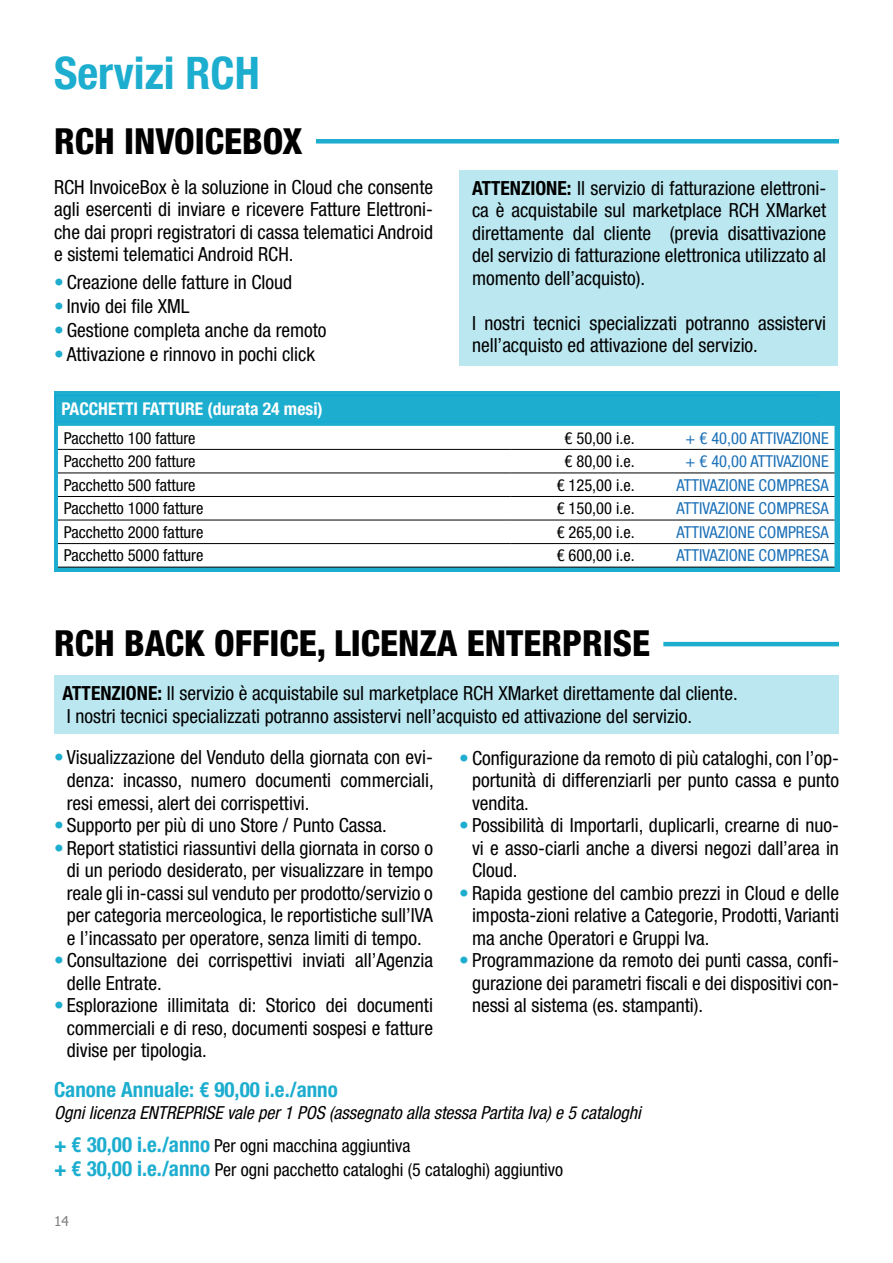
<style>
.page{position:relative;width:893px;height:1263px;background:#fff}
.page>*{position:absolute;margin:0;border:0;box-sizing:border-box;transform-origin:0 0}
.t1{font:700 condensed 45px "Helvetica Neue";color:#1cadcf}
.t2{font:800 condensed 36px "Helvetica Neue";color:#000}
.t3{font:700 condensed 21px "Helvetica Neue";color:#1cadcf}
.t4{font:condensed 19.5px/22.5px "Helvetica Neue LT Std";color:#000;text-align:justify}
.t5{font:italic condensed 18px/32.5px "Helvetica Neue LT Std";color:#000}
.t6{font:condensed 18px "Helvetica Neue LT Std";color:#000}
.t7{font:700 condensed 17.7px "Helvetica Neue";color:#fff}
.t8{font:condensed 16.5px "Helvetica Neue LT Std";color:#000}
.t9{font:condensed 16.5px "Helvetica Neue LT Std";color:#1d71b8}
.t10{font:13.5px "Tahoma";color:#7e7e7d}
.s1{color:#1cadcf}
.s2{font-family:"Helvetica Neue";font-weight:700}
.s3{font-family:"Helvetica Neue";font-weight:700;font-style:normal;font-size:21px;color:#1cadcf}
.s4{font-style:normal}
.s5{font-family:"Helvetica Neue";font-weight:700;font-size:21px;color:#1cadcf}
</style>
<div class="page">
<div style="left:459px;top:170px;width:378px;height:196px;background:#bbe7f0"></div>
<div style="left:54px;top:675px;width:785px;height:58px;background:#bbe7f0"></div>
<div style="left:54px;top:391px;width:786px;height:180px;background:#1cadcf"></div>
<div style="left:58px;top:426px;width:776px;height:141px;background:#fff"></div>
<hr style="left:58px;top:520px;width:453px;height:1px;background:#000">
<hr style="left:511px;top:520px;width:129px;height:1px;background:#000">
<hr style="left:640px;top:520px;width:194px;height:1px;background:#000">
<hr style="left:58px;top:543px;width:453px;height:1px;background:#000">
<hr style="left:511px;top:543px;width:129px;height:1px;background:#000">
<hr style="left:640px;top:543px;width:194px;height:1px;background:#000">
<hr style="left:58px;top:567px;width:453px;height:1px;background:#000">
<hr style="left:511px;top:567px;width:129px;height:1px;background:#000">
<hr style="left:640px;top:567px;width:194px;height:1px;background:#000">
<hr style="left:58px;top:449px;width:453px;height:1px;background:#000">
<hr style="left:511px;top:449px;width:129px;height:1px;background:#000">
<hr style="left:640px;top:449px;width:194px;height:1px;background:#000">
<hr style="left:58px;top:473px;width:453px;height:1px;background:#000">
<hr style="left:511px;top:473px;width:129px;height:1px;background:#000">
<hr style="left:640px;top:473px;width:194px;height:1px;background:#000">
<hr style="left:58px;top:496px;width:453px;height:1px;background:#000">
<hr style="left:511px;top:496px;width:129px;height:1px;background:#000">
<hr style="left:640px;top:496px;width:194px;height:1px;background:#000">
<svg style="left:55px;top:395px;width:764px;height:27px"></svg>
<div style="left:316px;top:139px;width:523px;height:5px;background:#1cadcf"></div>
<hr style="left:663px;top:642px;width:176px;height:4px;background:#1cadcf">
<h1 class="t1" style="left:54px;top:46px;width:207px">Servizi RCH</h1>
<h2 class="t2" style="left:54px;top:118px;width:250px">RCH INVOICEBOX</h2>
<p class="t4" style="left:54px;top:175px;width:381px">RCH InvoiceBox è la soluzione in Cloud che consente agli esercenti di inviare e ricevere Fatture Elettroni&shy;che dai propri registratori di cassa telematici Android e sistemi telematici Android RCH.</p>
<p class="t4" style="left:54px;top:271px;width:240px"><span class="s1">•</span> Creazione delle fatture in Cloud</p>
<p class="t4" style="left:54px;top:295px;width:137px"><span class="s1">•</span> Invio dei file XML</p>
<p class="t4" style="left:54px;top:319px;width:274px"><span class="s1">•</span> Gestione completa anche da remoto</p>
<p class="t4" style="left:54px;top:343px;width:263px"><span class="s1">•</span> Attivazione e rinnovo in pochi click</p>
<p class="t7" style="left:61px;top:398px;width:263px">PACCHETTI FATTURE (durata 24 mesi)</p>
<p class="t4" style="left:472px;top:177px;width:356px"><span class="s2">ATTENZIONE:</span> Il servizio di fatturazione elettroni&shy;ca è acquistabile sul marketplace RCH XMarket direttamente dal cliente (previa disattivazione del servizio di fatturazione elettronica utilizzato al momento dell’acquisto).</p>
<p class="t4" style="left:472px;top:312px;width:356px">I nostri tecnici specializzati potranno assistervi nell’acquisto ed attivazione del servizio.</p>
<p class="t8" style="left:64px;top:428px;width:133px">Pacchetto 100 fatture</p>
<p class="t8" style="left:565px;top:428px;width:72px">€ 50,00 i.e.</p>
<p class="t9" style="left:686px;top:428px;width:144px">+ € 40,00 ATTIVAZIONE</p>
<p class="t8" style="left:64px;top:452px;width:133px">Pacchetto 200 fatture</p>
<p class="t8" style="left:565px;top:452px;width:72px">€ 80,00 i.e.</p>
<p class="t9" style="left:686px;top:452px;width:144px">+ € 40,00 ATTIVAZIONE</p>
<p class="t8" style="left:64px;top:475px;width:133px">Pacchetto 500 fatture</p>
<p class="t8" style="left:557px;top:475px;width:80px">€ 125,00 i.e.</p>
<p class="t9" style="left:676px;top:475px;width:154px">ATTIVAZIONE COMPRESA</p>
<p class="t8" style="left:64px;top:499px;width:141px">Pacchetto 1000 fatture</p>
<p class="t8" style="left:557px;top:499px;width:80px">€ 150,00 i.e.</p>
<p class="t9" style="left:676px;top:499px;width:154px">ATTIVAZIONE COMPRESA</p>
<p class="t8" style="left:64px;top:522px;width:141px">Pacchetto 2000 fatture</p>
<p class="t8" style="left:557px;top:522px;width:80px">€ 265,00 i.e.</p>
<p class="t9" style="left:676px;top:522px;width:154px">ATTIVAZIONE COMPRESA</p>
<p class="t8" style="left:64px;top:546px;width:141px">Pacchetto 5000 fatture</p>
<p class="t8" style="left:557px;top:546px;width:80px">€ 600,00 i.e.</p>
<p class="t9" style="left:676px;top:546px;width:154px">ATTIVAZIONE COMPRESA</p>
<h2 class="t2" style="left:54px;top:621px;width:598px">RCH BACK OFFICE, LICENZA ENTERPRISE</h2>
<p class="t4" style="left:63px;top:682px;width:677px"><span class="s2">ATTENZIONE:</span> Il servizio è acquistabile sul marketplace RCH XMarket direttamente dal cliente.<br>I nostri tecnici specializzati potranno assistervi nell’acquisto ed attivazione del servizio.</p>
<p class="t4" style="left:67px;top:746px;width:368px;text-indent:-13px"><span class="s1">•</span> Visualizzazione del Venduto della giornata con evi&shy;denza: incasso, numero documenti commerciali, resi emessi, alert dei corrispettivi.</p>
<p class="t4" style="left:54px;top:814px;width:334px"><span class="s1">•</span> Supporto per più di uno Store / Punto Cassa.</p>
<p class="t4" style="left:67px;top:836px;width:368px;text-indent:-13px"><span class="s1">•</span> Report statistici riassuntivi della giornata in corso o di un periodo desiderato, per visualizzare in tempo reale gli in-cassi sul venduto per prodotto/servizio o per categoria merceologica, le reportistiche sull’IVA e l’incassato per operatore, senza limiti di tempo.</p>
<p class="t4" style="left:67px;top:949px;width:368px;text-indent:-13px"><span class="s1">•</span> Consultazione dei corrispettivi inviati all’Agenzia delle Entrate.</p>
<p class="t4" style="left:67px;top:994px;width:368px;text-indent:-13px"><span class="s1">•</span> Esplorazione illimitata di: Storico dei documenti commerciali e di reso, documenti sospesi e fatture divise per tipologia.</p>
<p class="t4" style="left:472px;top:746px;width:368px;text-indent:-13px"><span class="s1">•</span> Configurazione da remoto di più cataloghi, con l’op&shy;portunità di differenziarli per punto cassa e punto vendita.</p>
<p class="t4" style="left:472px;top:814px;width:368px;text-indent:-13px"><span class="s1">•</span> Possibilità di Importarli, duplicarli, crearne di nuo&shy;vi e asso-ciarli anche a diversi negozi dall’area in Cloud.</p>
<p class="t4" style="left:472px;top:881px;width:368px;text-indent:-13px"><span class="s1">•</span> Rapida gestione del cambio prezzi in Cloud e delle imposta-zioni relative a Categorie, Prodotti, Varianti ma anche Operatori e Gruppi Iva.</p>
<p class="t4" style="left:472px;top:949px;width:368px;text-indent:-13px"><span class="s1">•</span> Programmazione da remoto dei punti cassa, confi&shy;gurazione dei parametri fiscali e dei dispositivi con&shy;nessi al sistema (es. stampanti).</p>
<p class="t3" style="left:54px;top:1077px;width:285px">Canone Annuale: € 90,00 i.e./anno</p>
<p class="t5" style="left:54px;top:1097px;width:588px">Ogni licenza ENTREPRISE vale per 1 POS (assegnato alla stessa Partita Iva) e 5 cataloghi <span class="s3">+ € 30,00 i.e./anno</span> <span class="s4">Per ogni macchina aggiuntiva</span></p>
<p class="t6" style="left:54px;top:1159px;width:511px"><span class="s5">+ € 30,00 i.e./anno</span> Per ogni pacchetto cataloghi (5 cataloghi) aggiuntivo</p>
<p class="t10" style="left:54px;top:1212px;width:16px">14</p>
</div>
